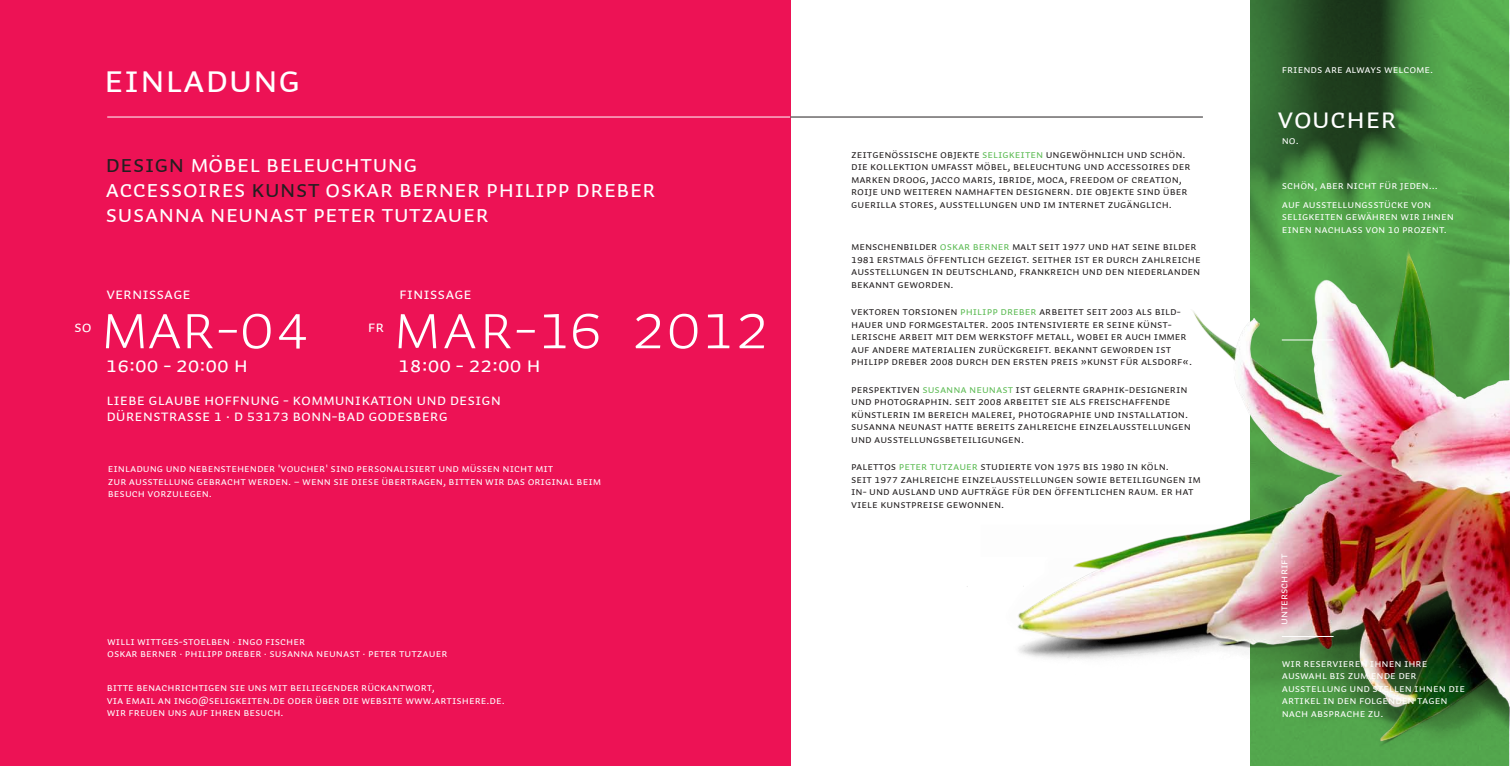
<style>
.page{position:relative;width:1510px;height:766px;background:#fff}
.page>*{position:absolute;margin:0;border:0;box-sizing:border-box;transform-origin:0 0}
.t1{font:67.5px "Auto 1 Light Sm Cp";color:#fff}
.t2{font:40px "Auto 1 Regular Sm Cp";color:#fff}
.t3{font:30px "Auto 1 Regular Sm Cp";color:#fff}
.t4{font:25px/25px "Auto 1 Regular Sm Cp";color:#fff}
.t5{font:22.5px "Auto 1 Regular Sm Cp";color:#fff}
.t6{font:16.25px/16.2px "Auto 1 Regular Sm Cp";color:#fff}
.t7{font:11.25px/12.5px "Auto 1 Regular Sm Cp";color:#231f20}
.t8{font:11.25px/12.5px "Auto 1 Regular Sm Cp";color:#fff}
.s1{color:#231f20}
.s2{color:#5ebc55}
</style>
<div class="page">
<svg style="left:1250px;top:0;width:259px;height:140px;background:#387235"></svg>
<img style="left:967px;top:140px;width:542px;height:625px">
<div style="left:0;top:0;width:790px;height:765px;background:#ed1255"></div>
<hr style="left:107px;top:117px;width:683px;height:1px;background:#fff">
<hr style="left:790px;top:117px;width:412px;height:1px;background:#231f20">
<hr style="left:1281px;top:339px;width:52px;height:1px;background:#fff">
<hr style="left:1281px;top:636px;width:52px;height:1px;background:#fff">
<h2 class="t2" style="left:104px;top:55px;width:198px">EINLADUNG</h2>
<h3 class="t4" style="left:106px;top:152px;width:552px"><span class="s1">design</span> möbel beleuchtung<br>accessoires <span class="s1">kunst</span> oskar berner philipp dreber susanna neunast peter tutzauer</h3>
<h3 class="t6" style="left:399px;top:286px;width:74px">finissage</h3>
<h3 class="t6" style="left:106px;top:286px;width:86px">Vernissage</h3>
<h1 class="t1" style="left:101px;top:286px;width:210px">MAr-04</h1>
<h3 class="t5" style="left:106px;top:351px;width:144px">16:00 - 20:00 h</h3>
<h3 class="t6" style="left:74px;top:319px;width:19px">so</h3>
<h3 class="t6" style="left:368px;top:319px;width:18px">FR</h3>
<h1 class="t1" style="left:393px;top:286px;width:378px">MAR-16 2012</h1>
<h3 class="t5" style="left:398px;top:351px;width:144px">18:00 - 22:00 h</h3>
<h3 class="t6" style="left:106px;top:392px;width:396px">liebe glaube hoffnung - kommunikation und design dürenstrasse 1 · D 53173 bonn-bad godesberg</h3>
<p class="t8" style="left:108px;top:462px;width:494px">einladung und nebenstehender 'voucher' sind personalisiert und müssen nicht mit<br>zur ausstellung gebracht werden. – Wenn Sie diese übertragen, bitten wir das original beim besuch vorzulegen.</p>
<p class="t8" style="left:107px;top:635px;width:342px">willi wittges-stoelben · ingo fischer<br>oskar berner · Philipp dreber · susanna neunast · peter tutzauer</p>
<p class="t8" style="left:107px;top:681px;width:399px">bitte benachrichtigen Sie uns MIT beiliegender RÜCKantwort,<br>via email an ingo@seligkeiten.de oder über die website www.artishere.de. wir freuen uns auf ihren besuch.</p>
<p class="t7" style="left:851px;top:148px;width:341px">zeitgenössische objekte <span class="s2">seligkeiten</span> ungewöhnlich und schön.<br>Die kollektion umfasst Möbel, Beleuchtung und Accessoires der marken droog, Jacco Maris, ibride, Moca, Freedom of creation, Roije und weiteren namhaften designern. die objekte sind über Guerilla stores, ausstellungen und im internet zugänglich.</p>
<p class="t7" style="left:851px;top:240px;width:351px">menschenbilder <span class="s2">Oskar Berner</span> malt seit 1977 und hat seine Bilder 1981 erstmals öffentlich gezeigt. Seither ist er durch zahlreiche Ausstellungen in Deutschland, Frankreich und den Niederlanden bekannt geworden.</p>
<p class="t7" style="left:851px;top:305px;width:342px">Vektoren Torsionen <span class="s2">Philipp Dreber</span> arbeitet seit 2003 als Bild&shy;hauer und Formgestalter. 2005 intensivierte er seine künst&shy;lerische Arbeit mit dem Werkstoff Metall, wobei er auch immer auf andere Materialien zurückgreift. Bekannt geworden ist Philipp Dreber 2008 durch den ersten Preis »Kunst für Alsdorf«.</p>
<p class="t7" style="left:851px;top:383px;width:341px">Perspektiven <span class="s2">Susanna neunast</span> ist gelernte Graphik-Designerin und Photographin. Seit 2008 arbeitet sie als freischaffende Künstlerin im Bereich Malerei, Photographie und Installation. susanna neunast hatte bereits zahlreiche Einzelausstellungen und Ausstellungsbeteiligungen.</p>
<p class="t7" style="left:851px;top:460px;width:351px">palettos <span class="s2">Peter Tutzauer</span> studierte von 1975 bis 1980 in Köln.<br>Seit 1977 zahlreiche Einzelausstellungen sowie beteiligungen im In- und Ausland und Aufträge für den öffentlichen Raum. Er hat viele Kunstpreise gewonnen.</p>
<p class="t8" style="left:1281px;top:63px;width:153px">friends are always welcome.</p>
<h3 class="t3" style="left:1277px;top:100px;width:121px">voucher</h3>
<p class="t8" style="left:1281px;top:134px;width:19px">no.</p>
<p class="t8" style="left:1281px;top:176px;width:158px;line-height:18.8px">schön, aber nicht für jeden... auf ausstellungsstücke von</p>
<p class="t8" style="left:1281px;top:210px;width:174px">seligkeiten gewähren wir Ihnen einen nachlass von 10 prozent.</p>
<p class="t8" style="left:1277px;top:625px;width:73px;rotate:-90deg">unterschrift</p>
<p class="t8" style="left:1281px;top:656px;width:185px">wir reservieren Ihnen Ihre auswahl bis zum ende der<br>Ausstellung und stellen Ihnen die artikel in den folgenden tagen nach absprache zu.</p>
</div>
